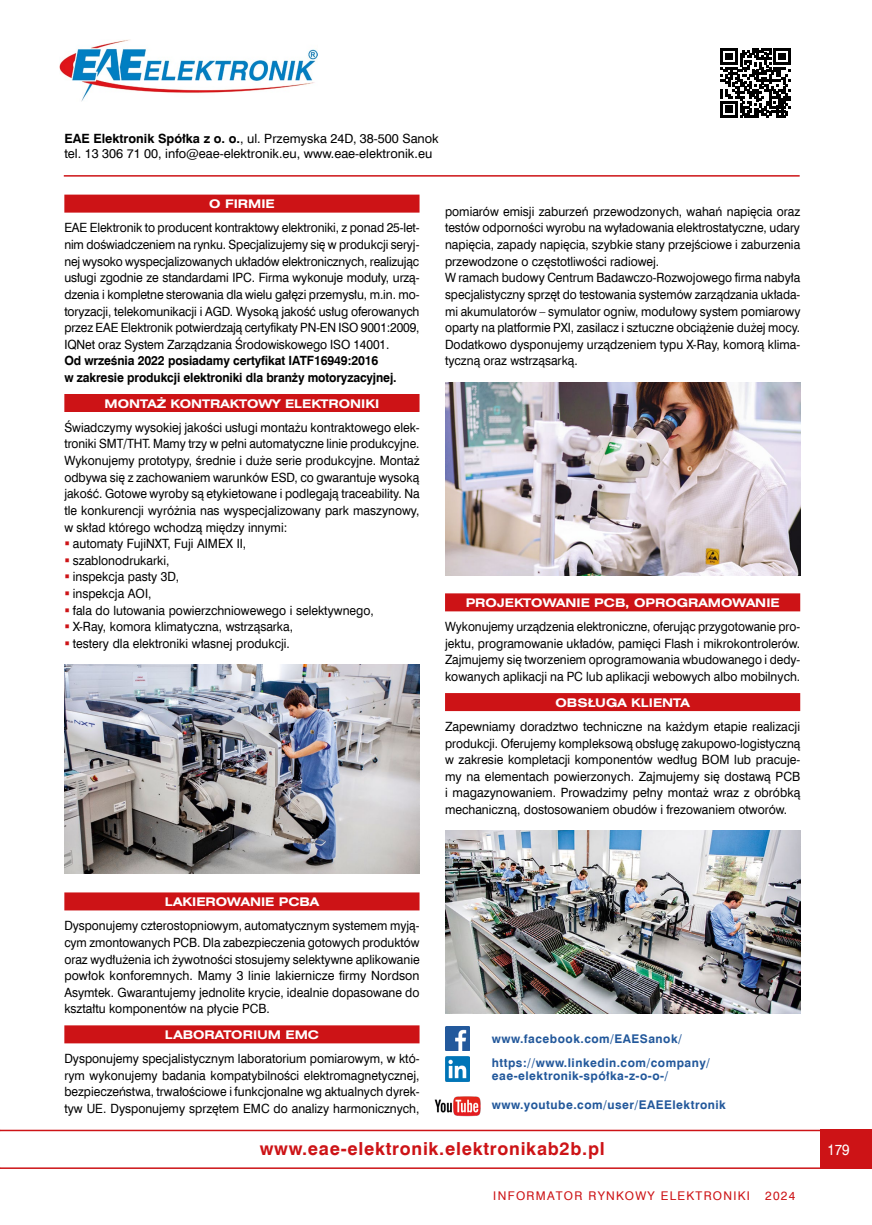
<style>
.page{position:relative;width:872px;height:1225px;background:#fff}
.page>*{position:absolute;margin:0;border:0;box-sizing:border-box;transform-origin:0 0}
.t1{font:700 18px "Swis 721 EU";letter-spacing:.04em;color:#cd1316}
.t2{font:15px "Swis 721 EU";color:#fff;scale:.9 1}
.t3{font:12.75px/16.6px "Swis 721 EU";color:#000;text-align:justify;scale:.95 1}
.t4{font:12.75px/16.6px "Swis 721 EU";color:#000;text-align:justify;scale:.94 1}
.t5{font:12.75px/16.6px "Swis 721 EU";color:#000;text-align:justify;scale:.96 1}
.t6{font:12.75px/15px "Swis 721 EU";color:#000}
.t7{font:700 12.75px/16.6px "Swis 721 EU";letter-spacing:-.01em;color:#000;scale:.95 1}
.t8{font:700 12px/24.2px "Swis 721 EU";letter-spacing:.04em;color:#22589b}
.t9{font:700 12px "Swis 721 Ex EU";color:#fff}
.t10{font:12px "Swis 721 EU";letter-spacing:.11em;color:#cd1316}
.s1{font-weight:700}
</style>
<div class="page">
<div style="left:821px;top:1129px;width:51px;height:40px;background:#cd1316"></div>
<hr style="left:64px;top:175px;width:735px;height:2px;background:#cd1316">
<hr style="left:0;top:1129px;width:821px;height:2px;background:#cd1316">
<hr style="left:0;top:1167px;width:821px;height:2px;background:#cd1316">
<div style="left:445px;top:593px;width:355px;height:18px;background:#cd1316"></div>
<div style="left:445px;top:693px;width:355px;height:18px;background:#cd1316"></div>
<div style="left:64px;top:195px;width:355px;height:18px;background:#cd1316"></div>
<div style="left:64px;top:394px;width:355px;height:18px;background:#cd1316"></div>
<div style="left:64px;top:892px;width:355px;height:18px;background:#cd1316"></div>
<div style="left:64px;top:1025px;width:355px;height:18px;background:#cd1316"></div>
<img style="left:59px;top:40px;width:259px;height:61px">
<img style="left:64px;top:664px;width:355px;height:209px">
<img style="left:445px;top:830px;width:355px;height:183px">
<img style="left:445px;top:382px;width:355px;height:193px">
<svg style="left:720px;top:48px;width:70px;height:70px"></svg>
<img style="left:445px;top:1026px;width:24px;height:24px">
<img style="left:445px;top:1057px;width:24px;height:24px">
<img style="left:434px;top:1096px;width:47px;height:21px">
<p class="t6" style="left:64px;top:131px;width:376px"><span class="s1">EAE Elektronik Spółka z o. o.</span>, ul. Przemyska 24D, 38-500 Sanok tel. 13 306 71 00, info@eae-elektronik.eu, www.eae-elektronik.eu</p>
<p class="t9" style="left:209px;top:197px;width:67px">O FIRMIE</p>
<p class="t3" style="left:64px;top:220px;width:375px">EAE Elektronik to producent kontraktowy elektroniki, z ponad 25-let&shy;nim doświadczeniem na rynku. Specjalizujemy się w produkcji seryj&shy;nej wysoko wyspecjalizowanych układów elektronicznych, realizując usługi zgodnie ze standardami IPC. Firma wykonuje moduły, urzą&shy;dzenia i kompletne sterowania dla wielu gałęzi przemysłu, m.in. mo&shy;toryzacji, telekomunikacji i AGD. Wysoką jakość usług oferowanych przez EAE Elektronik potwierdzają certyfikaty PN-EN ISO 9001:2009, IQNet oraz System Zarządzania Środowiskowego ISO 14001.</p>
<p class="t7" style="left:64px;top:353px;width:351px">Od września 2022 posiadamy certyfikat IATF16949:2016<br>w zakresie produkcji elektroniki dla branży motoryzacyjnej.</p>
<p class="t9" style="left:105px;top:396px;width:276px">MONTAŻ KONTRAKTOWY ELEKTRONIKI</p>
<p class="t3" style="left:64px;top:419px;width:375px">Świadczymy wysokiej jakości usługi montażu kontraktowego elek-</p>
<p class="t4" style="left:64px;top:436px;width:379px">troniki SMT/THT. Mamy trzy w pełni automatyczne linie produkcyjne.</p>
<p class="t3" style="left:64px;top:452px;width:375px">Wykonujemy prototypy, średnie i duże serie produkcyjne. Montaż</p>
<p class="t3" style="left:64px;top:469px;width:375px">odbywa się z zachowaniem warunków ESD, co gwarantuje wysoką</p>
<p class="t3" style="left:64px;top:486px;width:375px">jakość. Gotowe wyroby są etykietowane i podlegają traceability. Na</p>
<p class="t3" style="left:64px;top:502px;width:375px">tle konkurencji wyróżnia nas wyspecjalizowany park maszynowy,</p>
<p class="t3" style="left:64px;top:519px;width:236px">w skład którego wchodzą między innymi:</p>
<p class="t3" style="left:73px;top:536px;width:184px">automaty FujiNXT, Fuji AIMEX II,</p>
<p class="t3" style="left:73px;top:552px;width:103px">szablonodrukarki,</p>
<p class="t3" style="left:73px;top:569px;width:113px">inspekcja pasty 3D,</p>
<p class="t3" style="left:73px;top:585px;width:84px">inspekcja AOI,</p>
<p class="t3" style="left:73px;top:602px;width:318px">fala do lutowania powierzchniowewego i selektywnego,</p>
<p class="t3" style="left:73px;top:619px;width:233px">X-Ray, komora klimatyczna, wstrząsarka,</p>
<p class="t3" style="left:73px;top:635px;width:230px">testery dla elektroniki własnej produkcji.</p>
<p class="t3" style="left:445px;top:203px;width:375px;text-align:left">pomiarów emisji zaburzeń przewodzonych, wahań napięcia oraz testów odporności wyrobu na wyładowania elektrostatyczne, udary napięcia, zapady napięcia, szybkie stany przejściowe i zaburzenia przewodzone o częstotliwości radiowej.<br>W ramach budowy Centrum Badawczo-Rozwojowego firma nabyła specjalistyczny sprzęt do testowania systemów zarządzania układa&shy;mi akumulatorów – symulator ogniw, modułowy system pomiarowy oparty na platformie PXI, zasilacz i sztuczne obciążenie dużej mocy.<br>Dodatkowo dysponujemy urządzeniem typu X-Ray, komorą klima&shy;tyczną oraz wstrząsarką.</p>
<p class="t9" style="left:465px;top:595px;width:315px">PROJEKTOWANIE PCB, OPROGRAMOWANIE</p>
<p class="t4" style="left:445px;top:619px;width:379px">Wykonujemy urządzenia elektroniczne, oferując przygotowanie pro&shy;jektu, programowanie układów, pamięci Flash i mikrokontrolerów.<br>Zajmujemy się tworzeniem oprogramowania wbudowanego i dedy&shy;kowanych aplikacji na PC lub aplikacji webowych albo mobilnych.</p>
<p class="t9" style="left:555px;top:695px;width:136px">OBSŁUGA KLIENTA</p>
<p class="t5" style="left:445px;top:718px;width:372px">Zapewniamy doradztwo techniczne na każdym etapie realizacji produkcji. Oferujemy kompleksową obsługę zakupowo-logistyczną w zakresie kompletacji komponentów według BOM lub pracuje&shy;my na elementach powierzonych. Zajmujemy się dostawą PCB i magazynowaniem. Prowadzimy pełny montaż wraz z obróbką mechaniczną, dostosowaniem obudów i frezowaniem otworów.</p>
<p class="t9" style="left:165px;top:894px;width:156px">LAKIEROWANIE PCBA</p>
<p class="t4" style="left:64px;top:918px;width:379px">Dysponujemy czterostopniowym, automatycznym systemem myją&shy;cym zmontowanych PCB. Dla zabezpieczenia gotowych produktów oraz wydłużenia ich żywotności stosujemy selektywne aplikowanie powłok konforemnych. Mamy 3 linie lakiernicze firmy Nordson Asymtek. Gwarantujemy jednolite krycie, idealnie dopasowane do kształtu komponentów na płycie PCB.</p>
<p class="t9" style="left:165px;top:1027px;width:156px">LABORATORIUM EMC</p>
<p class="t3" style="left:64px;top:1050px;width:375px">Dysponujemy specjalistycznym laboratorium pomiarowym, w któ&shy;rym wykonujemy badania kompatybilności elektromagnetycznej, bezpieczeństwa, trwałościowe i funkcjonalne wg aktualnych dyrek&shy;tyw UE. Dysponujemy sprzętem EMC do analizy harmonicznych,</p>
<h1 class="t1" style="left:260px;top:1137px;width:346px">www.eae-elektronik.elektronikab2b.pl</h1>
<p class="t8" style="left:492px;top:1027px;width:220px">www.facebook.com/EAESanok/ https://www.linkedin.com/company/</p>
<p class="t8" style="left:492px;top:1064px;width:178px">eae-elektronik-spółka-z-o-o-/</p>
<p class="t8" style="left:492px;top:1093px;width:236px">www.youtube.com/user/EAEElektronik</p>
<p class="t10" style="left:493px;top:1188px;width:258px">INFORMATOR RYNKOWY ELEKTRONIKI</p>
<p class="t10" style="left:765px;top:1188px;width:32px">2024</p>
<p class="t2" style="left:827px;top:1140px;width:26px">179</p>
</div>
